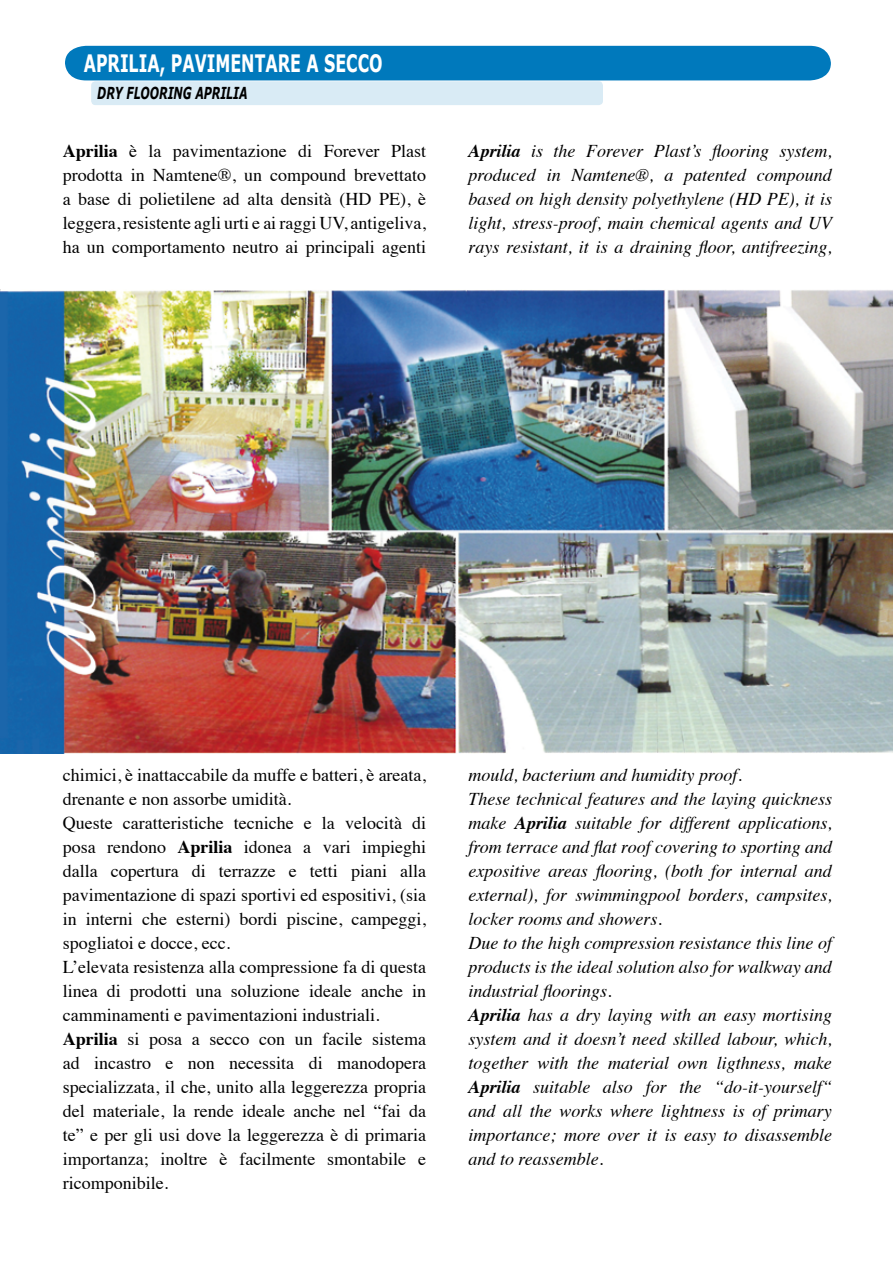
<style>
.page{position:relative;width:893px;height:1263px;background:#fff}
.page>*{position:absolute;margin:0;border:0;box-sizing:border-box;transform-origin:0 0}
.t1{font:700 24px "Verdana";color:#fff;scale:.66 1}
.t2{font:18px/24px "Times";color:#000;text-align:justify}
.t3{font:italic 18px/24px "Times";color:#000;text-align:justify}
.t4{font:italic 700 16.5px "Verdana";color:#000;scale:.66 1}
.s1{font-weight:700}
</style>
<div class="page">
<img style="left:0;top:290px;width:893px;height:464px">
<div style="left:65px;top:46px;width:766px;height:34px;background:#0079bc"></div>
<div style="left:91px;top:81px;width:512px;height:24px;background:#d9ebf5;border-radius:4px"></div>
<h1 class="t1" style="left:84px;top:47px;width:454px">APRILIA, PAVIMENTARE A SECCO</h1>
<p class="t4" style="left:97px;top:82px;width:229px">DRY FLOORING APRILIA</p>
<p class="t2" style="left:63px;top:137px;width:365px"><span class="s1">Aprilia</span> è la pavimentazione di Forever Plast prodotta in Namtene®, un compound brevettato a base di polietilene ad alta densità (HD PE), è leggera, resistente agli urti e ai raggi UV, antigeliva, ha un comportamento neutro ai principali agenti</p>
<p class="t3" style="left:469px;top:137px;width:365px"><span class="s1">Aprilia</span> is the Forever Plast’s flooring system, produced in Namtene®, a patented compound based on high density polyethylene (HD PE), it is light, stress-proof, main chemical agents and UV rays resistant, it is a draining floor, antifreezing,</p>
<p class="t2" style="left:63px;top:761px;width:365px;text-align:left">chimici, è inattaccabile da muffe e batteri, è areata, drenante e non assorbe umidità.<br>Queste caratteristiche tecniche e la velocità di posa rendono <span class="s1">Aprilia</span> idonea a vari impieghi dalla copertura di terrazze e tetti piani alla pavimentazione di spazi sportivi ed espositivi, (sia in interni che esterni) bordi piscine, campeggi, spogliatoi e docce, ecc.<br>L’elevata resistenza alla compressione fa di questa linea di prodotti una soluzione ideale anche in camminamenti e pavimentazioni industriali.<br><span class="s1">Aprilia</span> si posa a secco con un facile sistema ad incastro e non necessita di manodopera specializzata, il che, unito alla leggerezza propria del materiale, la rende ideale anche nel “fai da te” e per gli usi dove la leggerezza è di primaria importanza; inoltre è facilmente smontabile e ricomponibile.</p>
<p class="t3" style="left:469px;top:761px;width:365px;text-align:left">mould, bacterium and humidity proof.<br>These technical features and the laying quickness make <span class="s1">Aprilia</span> suitable for different applications, from terrace and flat roof covering to sporting and expositive areas flooring, (both for internal and external), for swimmingpool borders, campsites, locker rooms and showers.<br>Due to the high compression resistance this line of products is the ideal solution also for walkway and industrial floorings.<br><span class="s1">Aprilia</span> has a dry laying with an easy mortising system and it doesn’t need skilled labour, which, together with the material own ligthness, make <span class="s1">Aprilia</span> suitable also for the “do-it-yourself“ and all the works where lightness is of primary importance; more over it is easy to disassemble and to reassemble.</p>
</div>
